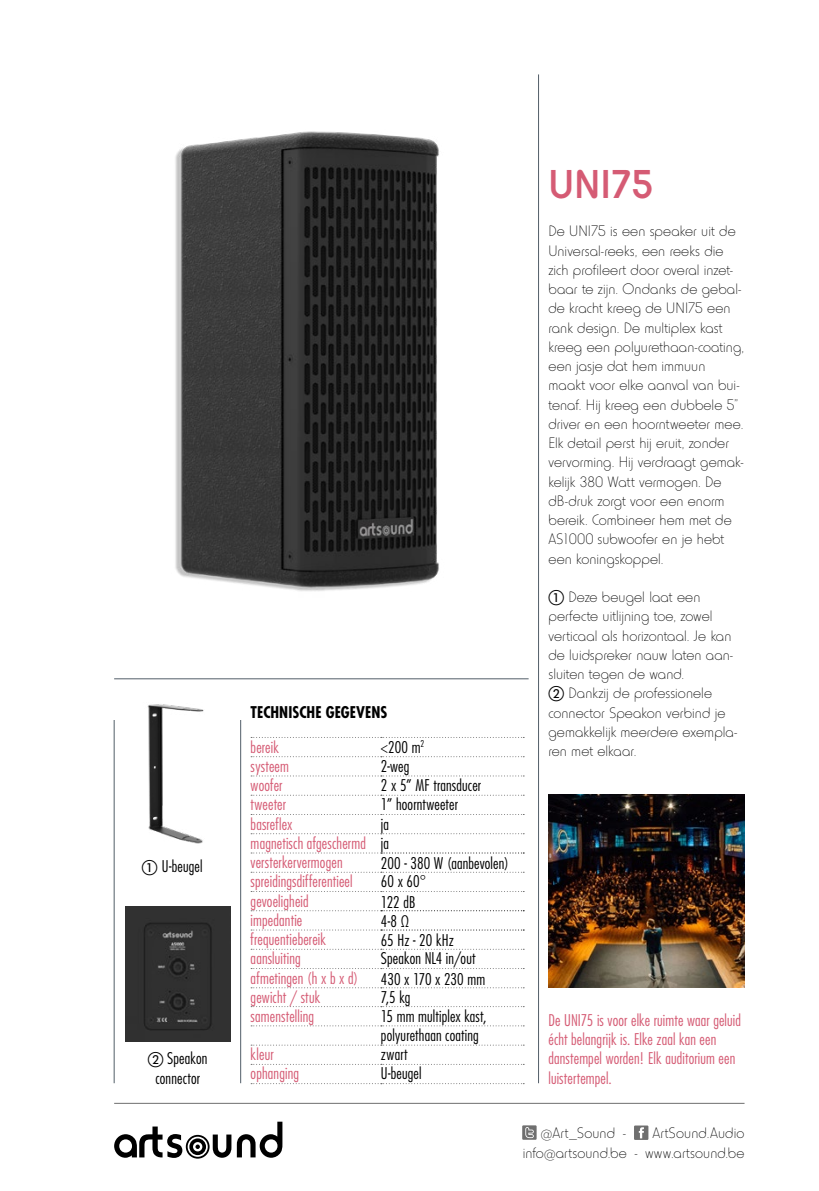
<style>
.page{position:relative;width:819px;height:1191px;background:#fff}
.page>*{position:absolute;margin:0;border:0;box-sizing:border-box;transform-origin:0 0}
.t1{font:500 42px "Horatio EF";color:#d55b74}
.t2{font:300 15.75px/19.2px "Horatio EF";letter-spacing:.005em;color:#000}
.t3{font:300 condensed 15.75px/19.2px "Futura Std";letter-spacing:.01em;color:#d55b74}
.t4{font:300 condensed 15.75px/19.2px "Futura Std";letter-spacing:.01em;color:#000}
.t5{font:700 condensed 15.75px "Futura Std";letter-spacing:.005em;color:#000}
.s1{color:#000}
</style>
<div class="page">
<img style="left:175px;top:131px;width:264px;height:460px">
<div style="left:125px;top:906px;width:105px;height:135px;background:#303030"></div>
<img style="left:147px;top:704px;width:57px;height:140px">
<hr style="left:538px;top:74px;width:1px;height:1009px;background:#525e68">
<hr style="left:240px;top:720px;width:1px;height:363px;background:#525e68">
<hr style="left:114px;top:720px;width:1px;height:363px;background:#525e68">
<hr style="left:114px;top:678px;width:414px;height:1px;background:#525e68">
<hr style="left:114px;top:1103px;width:630px;height:1px;background:#6f6f6f">
<svg style="left:237px;top:1121px;width:45px;height:36px"></svg>
<svg style="left:114px;top:1126px;width:117px;height:32px"></svg>
<div style="left:522px;top:1125px;width:14px;height:14px;background:#6f6f6f"></div>
<svg style="left:525px;top:1127px;width:9px;height:11px"></svg>
<div style="left:634px;top:1125px;width:14px;height:15px;background:#6f6f6f"></div>
<svg style="left:638px;top:1127px;width:6px;height:11px"></svg>
<svg style="left:251px;top:794px;width:273px;height:1px"></svg>
<svg style="left:251px;top:814px;width:273px;height:1px"></svg>
<svg style="left:251px;top:833px;width:273px;height:1px"></svg>
<svg style="left:251px;top:987px;width:273px;height:1px"></svg>
<svg style="left:251px;top:1006px;width:273px;height:1px"></svg>
<svg style="left:251px;top:1064px;width:273px;height:1px"></svg>
<svg style="left:251px;top:852px;width:273px;height:1px"></svg>
<svg style="left:251px;top:910px;width:273px;height:1px"></svg>
<svg style="left:251px;top:929px;width:273px;height:1px"></svg>
<svg style="left:251px;top:872px;width:273px;height:1px"></svg>
<svg style="left:251px;top:948px;width:273px;height:1px"></svg>
<svg style="left:251px;top:968px;width:273px;height:1px"></svg>
<svg style="left:251px;top:1044px;width:273px;height:1px"></svg>
<svg style="left:251px;top:1083px;width:273px;height:1px"></svg>
<svg style="left:251px;top:756px;width:273px;height:1px"></svg>
<svg style="left:251px;top:775px;width:273px;height:1px"></svg>
<svg style="left:251px;top:891px;width:273px;height:1px"></svg>
<svg style="left:251px;top:1025px;width:273px;height:1px"></svg>
<svg style="left:251px;top:737px;width:273px;height:1px"></svg>
<img style="left:548px;top:794px;width:196px;height:193px">
<p class="t4" style="left:162px;top:856px;width:42px">U-beugel</p>
<p class="t4" style="left:155px;top:1049px;width:54px;text-indent:12px">Speakon connector</p>
<p class="t5" style="left:251px;top:702px;width:138px">TECHNISCHE GEGEVENS</p>
<p class="t3" style="left:251px;top:737px;width:30px">bereik</p>
<p class="t4" style="left:381px;top:737px;width:45px">&lt;200 m<sup>2</sup></p>
<p class="t3" style="left:251px;top:756px;width:40px">systeem</p>
<p class="t4" style="left:381px;top:756px;width:30px">2-weg</p>
<p class="t3" style="left:251px;top:775px;width:33px">woofer</p>
<p class="t4" style="left:381px;top:775px;width:102px">2 x 5” MF transducer</p>
<p class="t3" style="left:251px;top:795px;width:37px">tweeter</p>
<p class="t4" style="left:381px;top:795px;width:78px">1” hoorntweeter</p>
<p class="t3" style="left:251px;top:814px;width:43px">basreflex</p>
<p class="t3" style="left:251px;top:814px;width:140px;text-align:justify;text-indent:130px"><span class="s1">ja </span>magnetisch afgeschermd <span class="s1">ja </span>versterkervermogen</p>
<p class="t4" style="left:381px;top:853px;width:129px">200 - 380 W (aanbevolen)</p>
<p class="t3" style="left:251px;top:872px;width:103px">spreidingsdifferentieel</p>
<p class="t4" style="left:381px;top:872px;width:47px">60 x 60°</p>
<p class="t3" style="left:251px;top:891px;width:59px">gevoeligheid</p>
<p class="t4" style="left:381px;top:892px;width:36px">122 dB</p>
<p class="t3" style="left:251px;top:910px;width:53px">impedantie</p>
<p class="t4" style="left:381px;top:911px;width:30px">4-8 Ω</p>
<p class="t3" style="left:251px;top:929px;width:77px">frequentiebereik</p>
<p class="t4" style="left:381px;top:930px;width:74px">65 Hz - 20 kHz</p>
<p class="t3" style="left:251px;top:949px;width:52px">aansluiting</p>
<p class="t4" style="left:381px;top:949px;width:96px">Speakon NL4 in/out</p>
<p class="t3" style="left:251px;top:968px;width:109px">afmetingen (h x b x d)</p>
<p class="t4" style="left:381px;top:969px;width:106px">430 x 170 x 230 mm</p>
<p class="t3" style="left:251px;top:987px;width:71px">gewicht / stuk</p>
<p class="t4" style="left:381px;top:987px;width:31px">7,5 kg</p>
<p class="t3" style="left:251px;top:1006px;width:65px">samenstelling</p>
<p class="t4" style="left:381px;top:1006px;width:107px">15 mm multiplex kast, polyurethaan coating</p>
<p class="t3" style="left:251px;top:1044px;width:24px">kleur</p>
<p class="t4" style="left:381px;top:1044px;width:28px">zwart</p>
<p class="t3" style="left:251px;top:1064px;width:50px">ophanging</p>
<p class="t4" style="left:381px;top:1064px;width:42px">U-beugel</p>
<h1 class="t1" style="left:548px;top:160px;width:106px">UNI75</h1>
<p class="t2" style="left:548px;top:222px;width:197px">De UNI75 is een speaker uit de<br>Universal-reeks, een reeks die zich profileert door overal inzet&shy;baar te zijn. Ondanks de gebal&shy;de kracht kreeg de UNI75 een rank design. De multiplex kast kreeg een polyurethaan-coating, een jasje dat hem immuun maakt voor elke aanval van bui&shy;tenaf. Hij kreeg een dubbele 5” driver en een hoorntweeter mee.<br>Elk detail perst hij eruit, zonder vervorming. Hij verdraagt gemak&shy;kelijk 380 Watt vermogen. De dB-druk zorgt voor een enorm bereik. Combineer hem met de<br>AS1000 subwoofer en je hebt een koningskoppel.</p>
<p class="t2" style="left:548px;top:587px;width:186px;text-indent:20px">Deze beugel laat een perfecte uitlijning toe, zowel verticaal als horizontaal. Je kan de luidspreker nauw laten aan&shy;sluiten tegen de wand.</p>
<p class="t2" style="left:548px;top:684px;width:190px;text-indent:20px">Dankzij de professionele connector Speakon verbind je gemakkelijk meerdere exempla&shy;ren met elkaar.</p>
<p class="t3" style="left:548px;top:1010px;width:194px">De UNI75 is voor elke ruimte waar geluid écht belangrijk is. Elke zaal kan een danstempel worden! Elk auditorium een luistertempel.</p>
<p class="t2" style="left:522px;top:1123px;width:223px;line-height:19.9px;text-align:right">ArtSound.Audio<br>info@artsound.be - www.artsound.be</p>
<p class="t2" style="left:540px;top:1123px;width:87px">@Art_Sound -</p>
</div>
